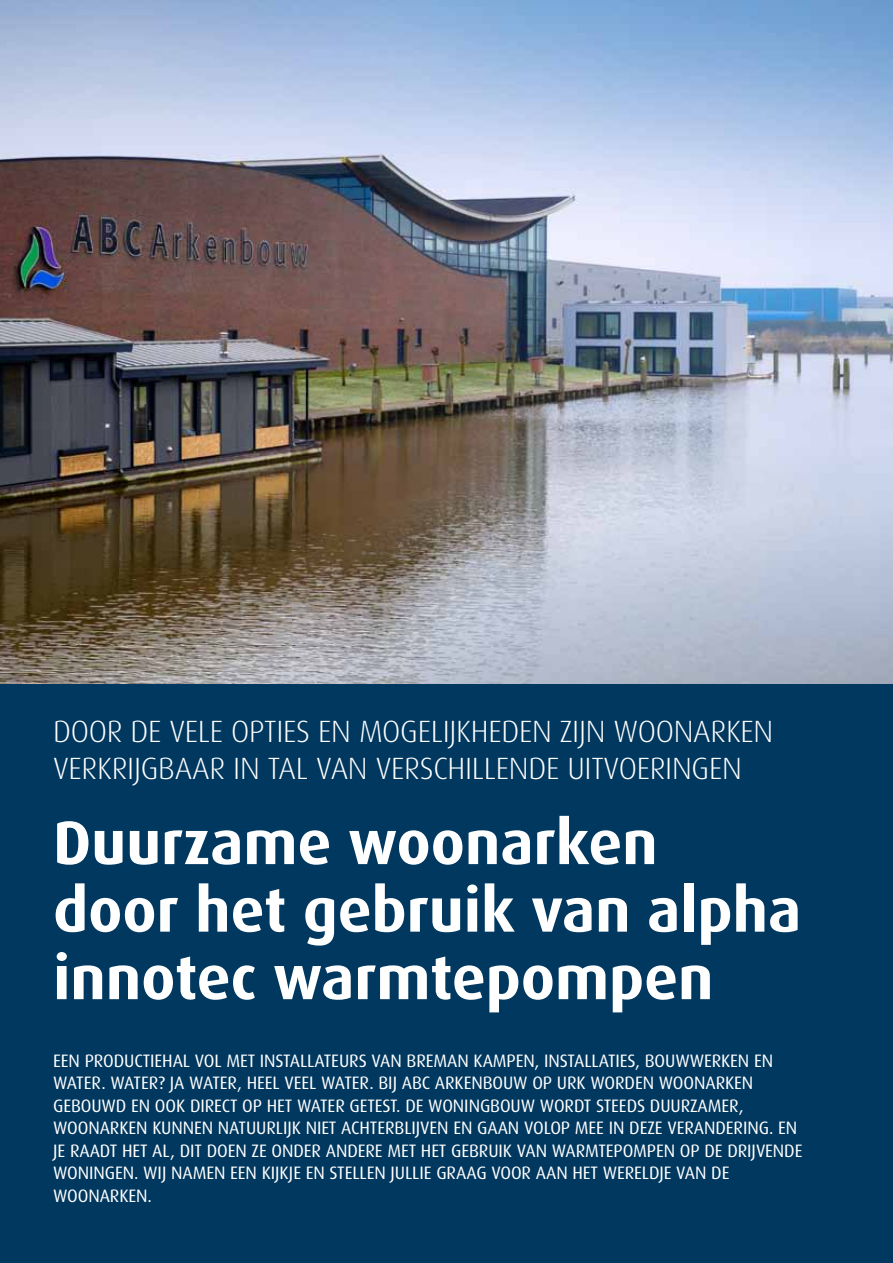
<style>
.page{position:relative;width:893px;height:1263px;background:#fff}
.page>*{position:absolute;margin:0;border:0;box-sizing:border-box;transform-origin:0 0}
.t1{font:700 61.5px/67.5px "Dax";color:#fff}
.t2{font:300 30.75px/36.9px "Dax";letter-spacing:-.01em;color:#fff}
.t3{font:18px/22.5px "Dax";letter-spacing:-.005em;color:#fff}
</style>
<div class="page">
<img style="left:0;top:0;width:893px;height:684px">
<div style="left:0;top:684px;width:893px;height:579px;background:#00385f"></div>
<h2 class="t2" style="left:53px;top:713px;width:722px">DOOR DE VELE OPTIES EN MOGELIJKHEDEN ZIJN WOONARKEN<br>VERKRIJGBAAR IN TAL VAN VERSCHILLENDE UITVOERINGEN</h2>
<h1 class="t1" style="left:53px;top:809px;width:750px">Duurzame woonarken<br>door het gebruik van alpha innotec warmtepompen</h1>
<p class="t3" style="left:53px;top:1049px;width:751px">EEN PRODUCTIEHAL VOL MET INSTALLATEURS VAN BREMAN KAMPEN, INSTALLATIES, BOUWWERKEN EN WATER. WATER? JA WATER, HEEL VEEL WATER. BIJ ABC ARKENBOUW OP URK WORDEN WOONARKEN GEBOUWD EN OOK DIRECT OP HET WATER GETEST. DE WONINGBOUW WORDT STEEDS DUURZAMER, WOONARKEN KUNNEN NATUURLIJK NIET ACHTERBLIJVEN EN GAAN VOLOP MEE IN DEZE VERANDERING. EN JE RAADT HET AL, DIT DOEN ZE ONDER ANDERE MET HET GEBRUIK VAN WARMTEPOMPEN OP DE DRIJVENDE WONINGEN. WIJ NAMEN EEN KIJKJ E EN STELLEN JULLIE GRAAG VOOR AAN HET WERELDJE VAN DE WOONARKEN.</p>
</div>
